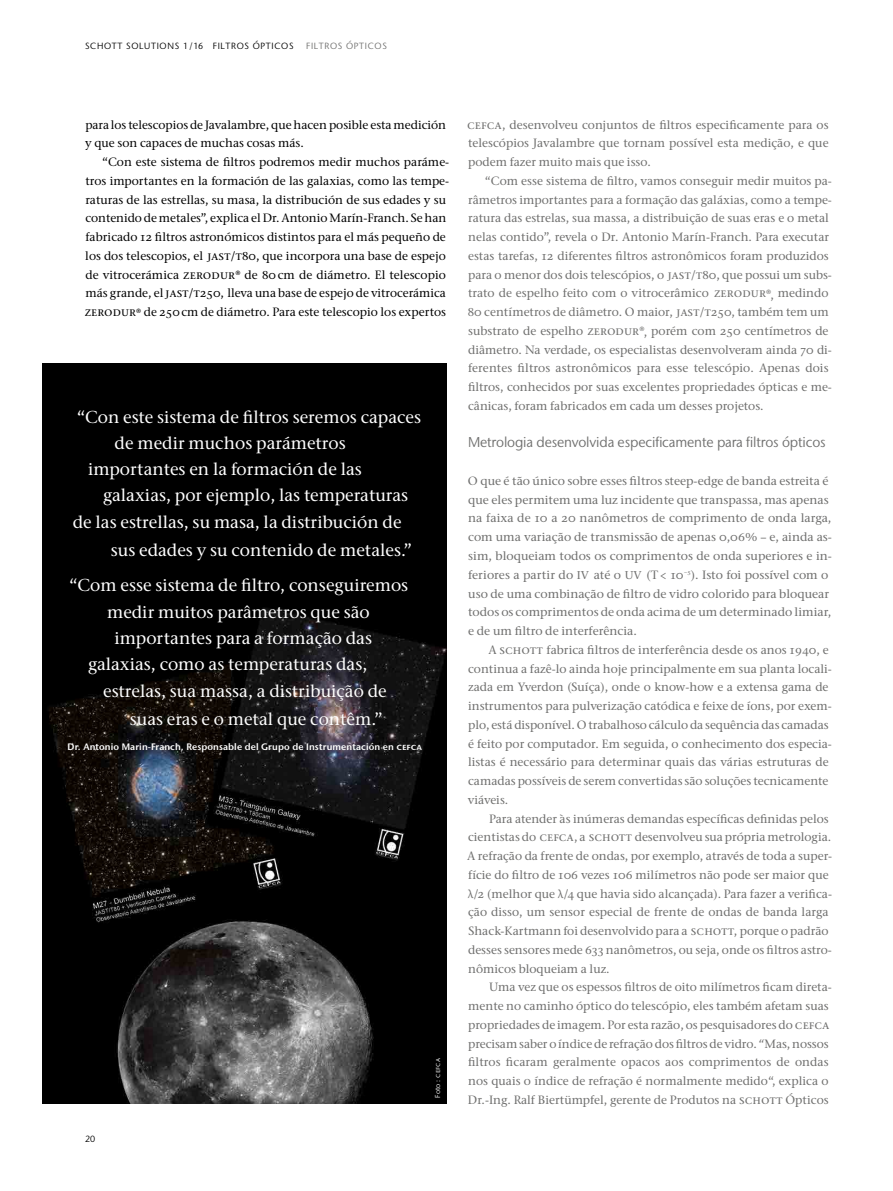
<style>
.page{position:relative;width:893px;height:1191px;background:#fff}
.page>*{position:absolute;margin:0;border:0;box-sizing:border-box;transform-origin:0 0}
.t1{font:500 17.25px/35.5px "Stone Serif ITC Pro";color:#fff;text-align:right}
.t2{font:14.25px "Stone Sans IIITC Pro";letter-spacing:-.01em;color:#6f6f6e}
.t3{font:500 12px/18.8px "Stone Serif ITC Pro";color:#6f6f6e}
.t4{font:500 12px/18.8px "Stone Serif ITC Pro";color:#000}
.t5{font:600 9.3px "Stone Sans IIITC Pro";letter-spacing:.01em;color:#fff}
.t6{font:9px "Stone Sans IIITC Pro";letter-spacing:.075em;color:#000}
.t7{font:9px "Stone Sans IIITC Pro";letter-spacing:.075em;color:#6f6f6e}
.t8{font:7.2px "Stone Sans IIITC Pro";letter-spacing:.01em;color:#fff}
.s1{font-size:11.25px}
.s2{font-family:"Minion Pro";font-weight:400}
.s3{font-family:"Stone Sans IIITC Pro";font-weight:400}
</style>
<div class="page">
<img style="left:43px;top:363px;width:403px;height:741px">
<p class="t6" style="left:85px;top:40px;width:210px">SCHOTT SOLUTIONS 1/16 FILTROS ÓPTICOS</p>
<p class="t7" style="left:306px;top:40px;width:82px">FILTROS ÓPTICOS</p>
<p class="t4" style="left:85px;top:115px;width:363px">para los telescopios de Javalambre, que hacen posible esta medición y que son capaces de muchas cosas más.</p>
<p class="t4" style="left:85px;top:153px;width:366px;text-indent:17px">“Con este sistema de filtros podremos medir muchos paráme&shy;tros importantes en la formación de las galaxias, como las tempe&shy;raturas de las estrellas, su masa, la distribución de sus edades y su contenido de metales”, explica el Dr. Antonio Marín-Franch. Se han fabricado 12 filtros astronómicos distintos para el más pequeño de los dos telescopios, el jast/t80, que incorpora una base de espejo de vitrocerámica zerodur® de 80cm de diámetro. El telescopio más grande, el jast/t250, lleva una base de espejo de vitrocerámica zerodur® de 250 cm de diámetro. Para este telescopio los expertos</p>
<h1 class="t1" style="left:77px;top:399px;width:346px">“Con este sistema de filtros seremos capaces</h1>
<h1 class="t1" style="left:115px;top:425px;width:233px">de medir muchos parámetros</h1>
<h1 class="t1" style="left:88px;top:451px;width:275px">importantes en la formación de las</h1>
<h1 class="t1" style="left:103px;top:478px;width:306px">galaxias, por ejemplo, las temperaturas</h1>
<h1 class="t1" style="left:73px;top:504px;width:330px">de las estrellas, su masa, la distribución de</h1>
<h1 class="t1" style="left:69px;top:532px;width:345px">sus edades y su contenido de metales.” “Com esse sistema de filtro, conseguiremos</h1>
<h1 class="t1" style="left:107px;top:594px;width:264px">medir muitos parâmetros que são</h1>
<h1 class="t1" style="left:115px;top:620px;width:259px">importantes para a formação das</h1>
<h1 class="t1" style="left:88px;top:646px;width:281px">galaxias, como as temperaturas das,</h1>
<h1 class="t1" style="left:103px;top:673px;width:285px">estrelas, sua massa, a distribuição de</h1>
<h1 class="t1" style="left:130px;top:701px;width:255px">suas eras e o metal que contêm.”</h1>
<p class="t5" style="left:68px;top:740px;width:356px">Dr. Antonio Marin-Franch, Responsable del Grupo de Instrumentación en cefca</p>
<p class="t6" style="left:85px;top:1132px;width:12px">20</p>
<p class="t8" style="left:433px;top:1097px;width:41px;rotate:-90deg">Foto : cefca</p>
<p class="t3" style="left:467px;top:115px;width:363px;text-align:justify">cefca, desenvolveu conjuntos de filtros especificamente para os telescópios Javalambre que tornam possível esta medição, e que podem fazer muito mais que isso.</p>
<p class="t3" style="left:468px;top:171px;width:366px;text-indent:17px">“Com esse sistema de filtro, vamos conseguir medir muitos pa&shy;râmetros importantes para a formação das galáxias, como a tempe&shy;ratura das estrelas, sua massa, a distribuição de suas eras e o metal nelas contido”, revela o Dr. Antonio Marín-Franch. Para executar estas tarefas, 12 diferentes filtros astronômicos foram produzidos para o menor dos dois telescópios, o jast/t80, que possui um subs&shy;trato de espelho feito com o vitrocerâmico zerodur®, medindo 80 centímetros de diâmetro. O maior, jast/t250, também tem um substrato de espelho zerodur®, porém com 250 centímetros de diâmetro. Na verdade, os especialistas desenvolveram ainda 70 di&shy;ferentes filtros astronômicos para esse telescópio. Apenas dois filtros, conhecidos por suas excelentes propriedades ópticas e me&shy;cânicas, foram fabricados em cada um desses projetos.</p>
<p class="t2" style="left:468px;top:433px;width:359px">Metrologia desenvolvida especificamente para filtros ópticos</p>
<p class="t3" style="left:468px;top:471px;width:366px">O que é tão único sobre esses filtros steep-edge de banda estreita é que eles permitem uma luz incidente que transpassa, mas apenas na faixa de 10 a 20 nanômetros de comprimento de onda larga, com uma variação de transmissão de apenas 0,06 % – e, ainda as&shy;sim, bloqueiam todos os comprimentos de onda superiores e in&shy;feriores a partir do <span class="s1">IV</span> até o <span class="s1">UV</span> (T &lt; 10<sup>–5</sup>). Isto foi possível com o uso de uma combinação de filtro de vidro colorido para bloquear todos os comprimentos de onda acima de um determinado limiar, e de um filtro de interferência.</p>
<p class="t3" style="left:468px;top:640px;width:366px;text-indent:21px">A schott fabrica filtros de interferência desde os anos 1940, e continua a fazê-lo ainda hoje principalmente em sua planta locali&shy;zada em Yverdon (Suíça), onde o know-how e a extensa gama de instrumentos para pulverização catódica e feixe de íons, por exem&shy;plo, está disponível. O trabalhoso cálculo da sequência das camadas é feito por computador. Em seguida, o conhecimento dos especia&shy;listas é necessário para determinar quais das várias estruturas de camadas possíveis de serem convertidas são soluções tecnicamente viáveis.</p>
<p class="t3" style="left:467px;top:809px;width:366px;text-indent:22px">Para atender às inúmeras demandas específicas definidas pelos cientistas do cefca, a schott desenvolveu sua própria metrologia.<br>A refração da frente de ondas, por exemplo, através de toda a super&shy;fície do filtro de 106 vezes 106 milímetros não pode ser maior que <span class="s2">λ</span>/2 (melhor que <span class="s2">λ</span>/4 que havia sido alcançada). Para fazer a verifica&shy;ção disso, um sensor especial de frente de ondas de banda larga Shack-Kartmann foi desenvolvido para a schott, porque o padrão desses sensores mede 633 nanômetros, ou seja, onde os filtros astro&shy;nômicos bloqueiam a luz.</p>
<p class="t3" style="left:468px;top:977px;width:366px;text-indent:21px">Uma vez que os espessos filtros de oito milímetros ficam direta&shy;mente no caminho óptico do telescópio, eles também afetam suas propriedades de imagem. Por esta razão, os pesquisadores do cefca precisam saber o índice de refração dos filtros de vidro. <span class="s3">“</span>Mas, nossos filtros ficaram geralmente opacos aos comprimentos de ondas nos quais o índice de refração é normalmente medido“, explica o Dr.-Ing. Ralf Biertümpfel, gerente de Produtos na schott Ópticos</p>
</div>
